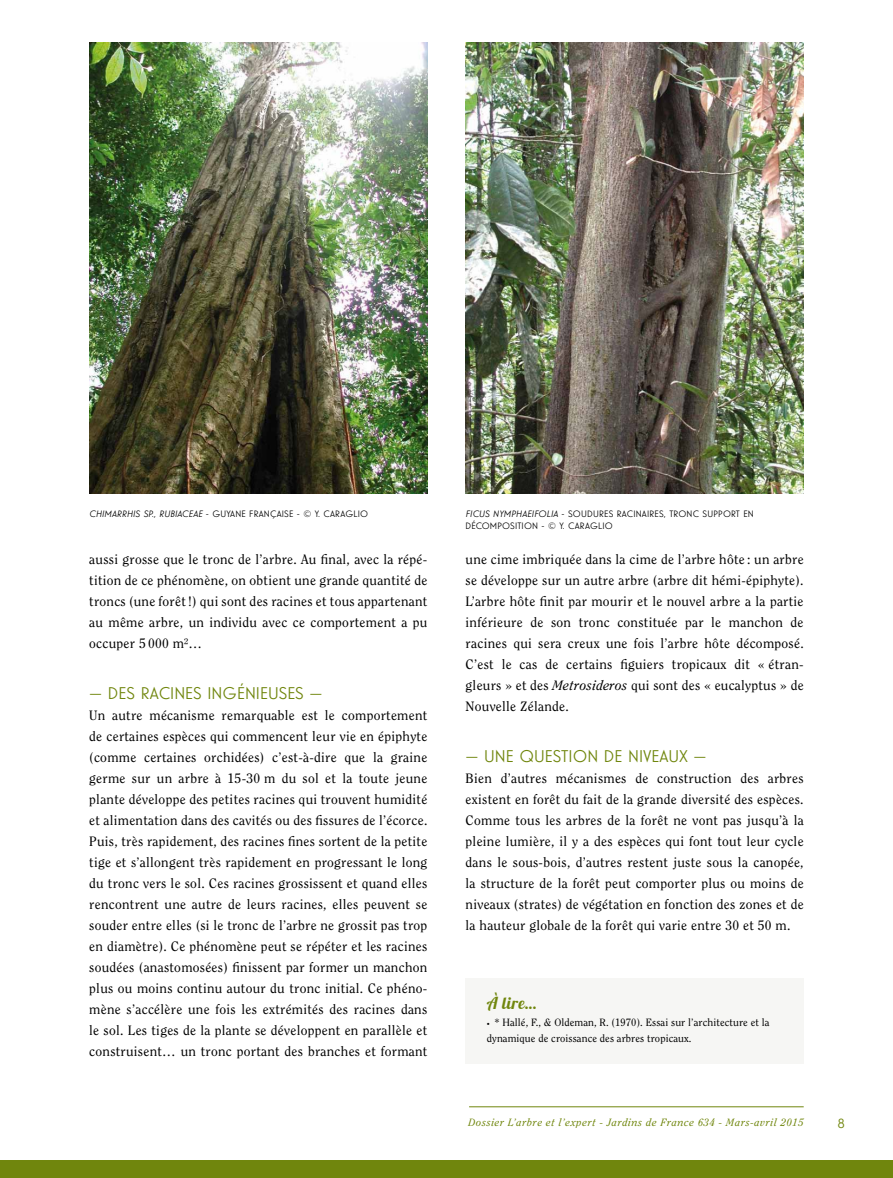
<style>
.page{position:relative;width:893px;height:1178px;background:#fff}
.page>*{position:absolute;margin:0;border:0;box-sizing:border-box;transform-origin:0 0}
.t1{font:16.5px "Guildford Pro";color:#70860d}
.t2{font:16.5px "Lobster 1.3";color:#70860d}
.t3{font:13.5px/21px "Clearface Std";letter-spacing:.02em;color:#000;text-align:justify}
.t4{font:13.5px "Guildford Pro";color:#70860d}
.t5{font:10.5px/16.5px "Clearface Std";letter-spacing:.01em;color:#000}
.t6{font:italic 10.5px "Clearface Std";letter-spacing:.06em;color:#70860d}
.t7{font:9px/12px "Guildford Pro";letter-spacing:.02em;color:#000}
.t8{font:italic 9px "Guildford Pro";letter-spacing:.02em;color:#000}
.s1{font-style:normal}
.s2{font-style:italic}
.s3{font-style:italic;font-size:6px}
</style>
<div class="page">
<div style="left:0;top:1160px;width:893px;height:18px;background:#70860d"></div>
<hr style="left:469px;top:1106px;width:335px;height:1px;background:#70860d">
<div style="left:466px;top:978px;width:338px;height:85px;background:#f6f6f4"></div>
<img style="left:89px;top:43px;width:338px;height:450px">
<img style="left:466px;top:43px;width:338px;height:450px">
<p class="t8" style="left:89px;top:507px;width:131px">CHIMARRHIS SP., RUBIACEAE <span class="s1">- GUY</span></p>
<p class="t7" style="left:230px;top:507px;width:139px">ANE FRANÇAISE - © Y. CARAGLIO</p>
<p class="t7" style="left:466px;top:507px;width:290px"><span class="s2">FICUS NYMPHAEIFOLIA</span> - SOU DU RES RACINAIRES, TRONC SU PPORT EN<br>DÉCOMPOSITION - © Y. CARAGLIO</p>
<p class="t3" style="left:89px;top:549px;width:340px">aussi grosse que le tronc de l’arbre. Au final, avec la répé&shy;tition de ce phénomène, on obtient une grande quantité de troncs (une forêt!) qui sont des racines et tous appartenant au même arbre, un individu avec ce comportement a pu occuper 5 000 m²…</p>
<p class="t1" style="left:89px;top:682px;width:235px">— DES RACINES INGÉNIEUSES —</p>
<p class="t3" style="left:89px;top:704px;width:340px">Un autre mécanisme remarquable est le comportement de certaines espèces qui commencent leur vie en épiphyte (comme certaines orchidées) c’est-à-dire que la graine germe sur un arbre à 15-30 m du sol et la toute jeune plante développe des petites racines qui trouvent humidité et alimentation dans des cavités ou des fissures de l’écorce.<br>Puis, très rapidement, des racines fines sortent de la petite tige et s’allongent très rapidement en progressant le long du tronc vers le sol. Ces racines grossissent et quand elles rencontrent une autre de leurs racines, elles peuvent se souder entre elles (si le tronc de l’arbre ne grossit pas trop en diamètre). Ce phénomène peut se répéter et les racines soudées (anastomosées) finissent par former un manchon plus ou moins continu autour du tronc initial. Ce phéno&shy;mène s’accélère une fois les extrémités des racines dans le sol. Les tiges de la plante se développent en parallèle et construisent… un tronc portant des branches et formant</p>
<p class="t3" style="left:466px;top:549px;width:340px">une cime imbriquée dans la cime de l’arbre hôte : un arbre se développe sur un autre arbre (arbre dit hémi-épiphyte).<br>L’arbre hôte finit par mourir et le nouvel arbre a la partie inférieure de son tronc constituée par le manchon de racines qui sera creux une fois l’arbre hôte décomposé.<br>C’est le cas de certains figuiers tropicaux dit « étran&shy;gleurs » et des <span class="s2">Metrosideros</span> qui sont des « eucalyptus » de Nouvelle Zélande.</p>
<p class="t1" style="left:466px;top:745px;width:242px">— UNE QU ESTION DE NIVEAUX —</p>
<p class="t3" style="left:466px;top:767px;width:340px">Bien d’autres mécanismes de construction des arbres existent en forêt du fait de la grande diversité des espèces.<br>Comme tous les arbres de la forêt ne vont pas jusqu’à la pleine lumière, il y a des espèces qui font tout leur cycle dans le sous-bois, d’autres restent juste sous la canopée, la structure de la forêt peut comporter plus ou moins de niveaux (strates) de végétation en fonction des zones et de la hauteur globale de la forêt qui varie entre 30 et 50 m.</p>
<p class="t2" style="left:487px;top:993px;width:51px">À lire…</p>
<p class="t5" style="left:487px;top:1014px;width:284px"><span class="s3">•</span> * Hallé, F., &amp; Oldeman, R. (1970). Essai sur l’architecture et la dynamique de croissance des arbres tropicaux.</p>
<p class="t6" style="left:468px;top:1116px;width:337px">Dossier L’arbre et l’expert - Jardins de France 634 - Mars-avril 2015</p>
<p class="t4" style="left:838px;top:1114px;width:8px">8</p>
</div>
